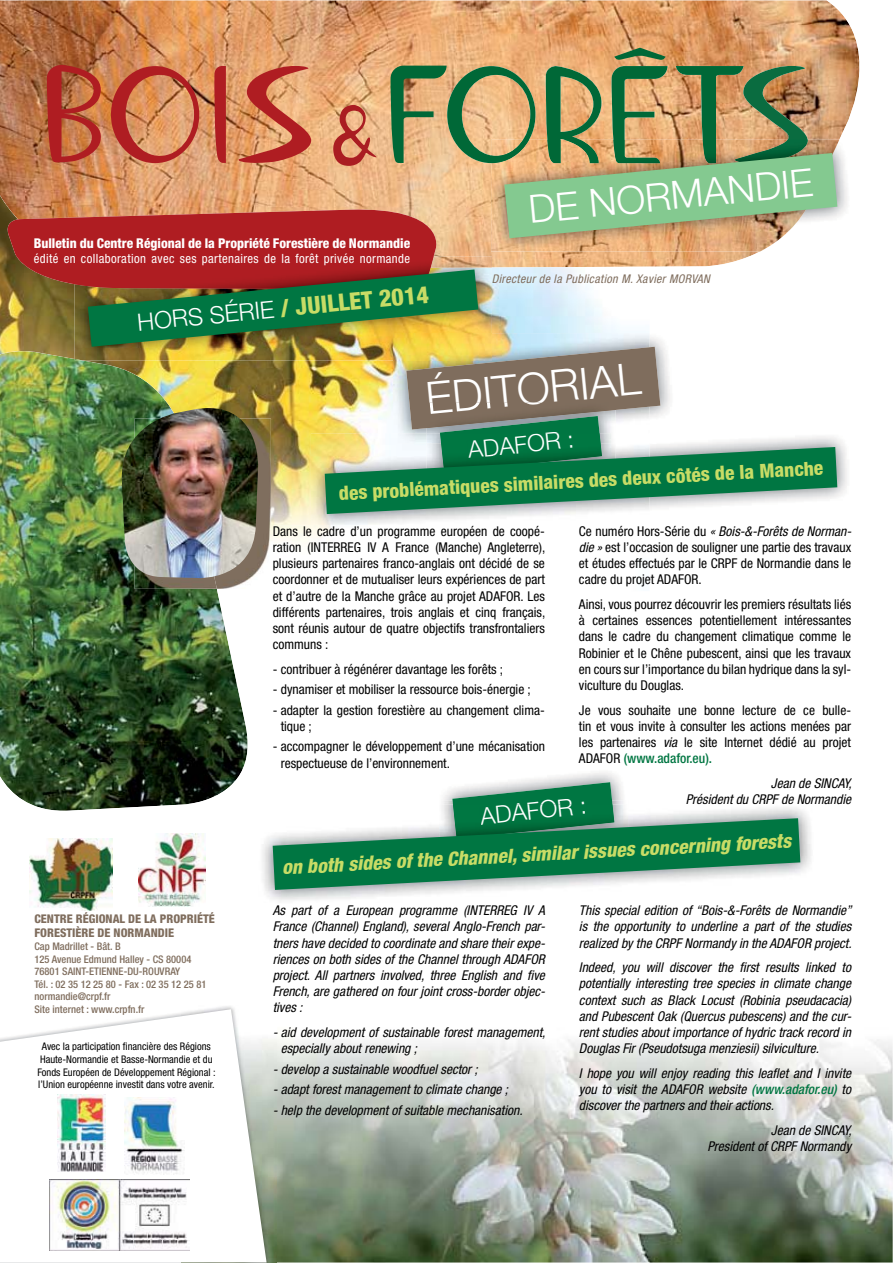
<style>
.page{position:relative;width:893px;height:1263px;background:#fff}
.page>*{position:absolute;margin:0;border:0;box-sizing:border-box;transform-origin:0 0}
.t1{font:300 44.4px "Helvetica Neue LT Std";color:#fff}
.t2{font:300 38.85px "Helvetica Neue LT Std";color:#fff}
.t3{font:800 condensed 24px "Helvetica Neue LT Std";color:#c8dc66}
.t4{font:300 24px "Helvetica Neue LT Std";color:#fdfdfc}
.t5{font:300 24px "Helvetica Neue LT Std";color:#fff}
.t6{font:italic 800 condensed 19.5px "Helvetica Neue LT Std";color:#c8dc66}
.t7{font:800 condensed 19.5px "Helvetica Neue LT Std";color:#c8dc66}
.t8{font:condensed 13.5px/16.2px "Helvetica Neue LT Std";color:#000;text-align:justify}
.t9{font:italic condensed 13.5px/16.2px "Helvetica Neue LT Std";color:#000;text-align:justify}
.t10{font:800 condensed 13.5px "Helvetica Neue LT Std";color:#fff}
.t11{font:condensed 12.75px "Helvetica Neue LT Std";letter-spacing:.03em;color:#fff}
.t12{font:800 condensed 12px/14.4px "Helvetica Neue LT Std";color:#7f6d5d}
.t13{font:italic condensed 12px "Helvetica Neue LT Std";letter-spacing:.03em;color:#7f6d5d}
.t14{font:condensed 10.5px/12.6px "Helvetica Neue LT Std";color:#000;text-align:center}
.t15{font:500 condensed 10.5px/12.6px "Helvetica Neue LT Std";color:#7f6d5d}
.s1{font-weight:300;font-stretch:normal;color:#fff}
.s2{color:#fff}
.s3{font-style:italic}
.s4{font-weight:500;color:#007642}
.s5{color:#fdfdfc}
</style>
<div class="page">
<img style="left:181px;top:833px;width:712px;height:430px">
<img style="left:273px;top:905px;width:272px;height:13px">
<img style="left:581px;top:905px;width:271px;height:13px">
<img style="left:0;top:0;width:860px;height:267px">
<img style="left:839px;top:140px;width:12px;height:112px">
<img style="left:0;top:351px;width:248px;height:460px">
<img style="left:139px;top:834px;width:66px;height:72px">
<img style="left:29px;top:839px;width:84px;height:71px">
<img style="left:181px;top:1005px;width:96px;height:258px">
<svg style="left:0;top:1009px;width:267px;height:254px"></svg>
<img style="left:57px;top:1095px;width:49px;height:77px">
<img style="left:124px;top:1097px;width:61px;height:79px">
<img style="left:49px;top:1180px;width:141px;height:70px">
<img style="left:311px;top:439px;width:536px;height:87px">
<img style="left:3px;top:48px;width:834px;height:466px">
<img style="left:259px;top:810px;width:555px;height:94px">
<svg style="left:273px;top:782px;width:527px;height:108px"></svg>
<img style="left:217px;top:419px;width:54px;height:170px">
<img style="left:134px;top:580px;width:83px;height:9px">
<img style="left:119px;top:408px;width:141px;height:172px">
<p class="t10" style="left:34px;top:238px;width:378px">Bulletin du Centre Régional de la Propriété Forestière de Normandie</p>
<p class="t11" style="left:34px;top:254px;width:378px">édité en collaboration avec ses partenaires de la forêt privée normande</p>
<h3 class="t3" style="left:137px;top:312px;width:294px;rotate:-5deg"><span class="s1">HORS SÉRIE</span> / JUILLET 2014</h3>
<h2 class="t2" style="left:527px;top:186px;width:287px;rotate:-5deg">DE NORMANDIE</h2>
<p class="t13" style="left:492px;top:274px;width:220px">Directeur de la Publication M. Xavier MORVAN</p>
<h1 class="t1" style="left:423px;top:374px;width:217px;rotate:-6deg">ÉDITORIAL</h1>
<h3 class="t4" style="left:466px;top:436px;width:108px;rotate:-6deg">ADAF<span class="s2">OR :</span></h3>
<h3 class="t7" style="left:338px;top:486px;width:486px;rotate:-3deg">des problématiques similaires des deux côtés de la Manche</h3>
<p class="t12" style="left:35px;top:913px;width:182px">CENTRE RÉGIONAL DE LA PROPRIÉTÉ<br>FORESTIÈRE DE NORMANDIE</p>
<p class="t15" style="left:35px;top:940px;width:173px">Cap Madrillet - Bât. B<br>125 Avenue Edmund Halley - CS 80004<br>76801 SAINT-ETIENNE-DU-ROUVRAY<br>Tél. : 02 35 12 25 80 - Fax : 02 35 12 25 81 normandie@crpf.fr<br>Site internet : www.crpfn.fr</p>
<p class="t14" style="left:37px;top:1041px;width:180px">Avec la participation financière des Régions Haute-Normandie et Basse-Normandie et du Fonds Européen de Développement Régional : l’Union européenne investit dans votre avenir.</p>
<p class="t8" style="left:329px;top:524px;width:32px">d d’</p>
<p class="t8" style="left:469px;top:524px;width:7px">é</p>
<p class="t8" style="left:493px;top:524px;width:8px">d</p>
<p class="t8" style="left:534px;top:524px;width:7px">é</p>
<p class="t8" style="left:618px;top:524px;width:28px">é H</p>
<p class="t8" style="left:665px;top:524px;width:37px">Séi d</p>
<p class="t9" style="left:719px;top:524px;width:97px">Bi&amp;FêtdN</p>
<p class="t8" style="left:579px;top:524px;width:274px">Ce num ro ors- r e u <span class="s3">« o s- - or s e orman&shy;die »</span> est l’occasion de souligner une partie des travaux et études effectués par le CRPF de Normandie dans le cadre du projet ADAFOR.</p>
<p class="t8" style="left:579px;top:597px;width:274px">Ainsi, vous pourrez découvrir les premiers résultats liés à certaines essences potentiellement intéressantes dans le cadre du changement climatique comme le Robinier et le Chêne pubescent, ainsi que les travaux en cours sur l’importance du bilan hydrique dans la syl&shy;viculture du Douglas.</p>
<p class="t8" style="left:579px;top:703px;width:274px">Je vous souhaite une bonne lecture de ce bulle&shy;tin et vous invite à consulter les actions menées par les partenaires <span class="s3">via</span> le site Internet dédié au projet ADAFOR <span class="s4">(www.adafor.eu).</span></p>
<p class="t9" style="left:686px;top:776px;width:167px;text-align:right">Jean de SINCAY,<br>Président du CRPF de Normandie</p>
<p class="t8" style="left:273px;top:524px;width:274px">Dans le ca re un programme europ en e coop - ration (INTERREG IV A France (Manche) Angleterre), plusieurs partenaires franco-anglais ont décidé de se coordonner et de mutualiser leurs expériences de part et d’autre de la Manche grâce au projet ADAFOR. Les différents partenaires, trois anglais et cinq français, sont réunis autour de quatre objectifs transfrontaliers communs :</p>
<p class="t8" style="left:273px;top:662px;width:232px">- contribuer à régénérer davantage les forêts ;</p>
<p class="t8" style="left:273px;top:683px;width:260px">- dynamiser et mobiliser la ressource bois-énergie ;</p>
<p class="t8" style="left:281px;top:703px;width:266px;text-indent:-8px">- adapter la gestion forestière au changement clima&shy;tique ;</p>
<p class="t8" style="left:281px;top:740px;width:266px;text-indent:-8px">- accompagner le développement d’une mécanisation respectueuse de l’environnement.</p>
<h3 class="t5" style="left:479px;top:802px;width:108px;rotate:-6deg"><span class="s5">A</span>DAFOR :</h3>
<h3 class="t6" style="left:282px;top:860px;width:511px;rotate:-3deg">on both sides of the Channel, similar issues concerning forests</h3>
<p class="t9" style="left:273px;top:903px;width:274px">As part of a European programme (INTERREG IV A France (Channel) England), several Anglo-French par&shy;tners have decided to coordinate and share their expe&shy;riences on both sides of the Channel through ADAFOR project. All partners involved, three English and five French, are gathered on four joint cross-border objec&shy;tives :</p>
<p class="t9" style="left:281px;top:1025px;width:266px;text-indent:-8px">- aid development of sustainable forest management, especially about renewing ;</p>
<p class="t9" style="left:273px;top:1062px;width:206px">- develop a sustainable woodfuel sector ;</p>
<p class="t9" style="left:273px;top:1082px;width:237px">- adapt forest management to climate change ;</p>
<p class="t9" style="left:273px;top:1103px;width:251px">- help the development of suitable mechanisation.</p>
<p class="t9" style="left:579px;top:903px;width:274px">This special edition of “Bois-&amp;-Forêts de Normandie” is the opportunity to underline a part of the studies realized by the CRPF Normandy in the ADAFOR project.</p>
<p class="t9" style="left:579px;top:960px;width:274px">Indeed, you will discover the first results linked to potentially interesting tree species in climate change context such as Black Locust (Robinia pseudacacia) and Pubescent Oak (Quercus pubescens) and the cur&shy;rent studies about importance of hydric track record in Douglas Fir (Pseudotsuga menziesii) silviculture.</p>
<p class="t9" style="left:579px;top:1066px;width:274px">I hope you will enjoy reading this leaflet and I invite you to visit the ADAFOR website <span class="s4">(www.adafor.eu)</span> to discover the partners and their actions.</p>
<p class="t9" style="left:707px;top:1123px;width:146px;text-align:right">Jean de SINCAY,<br>President of CRPF Normandy</p>
</div>
